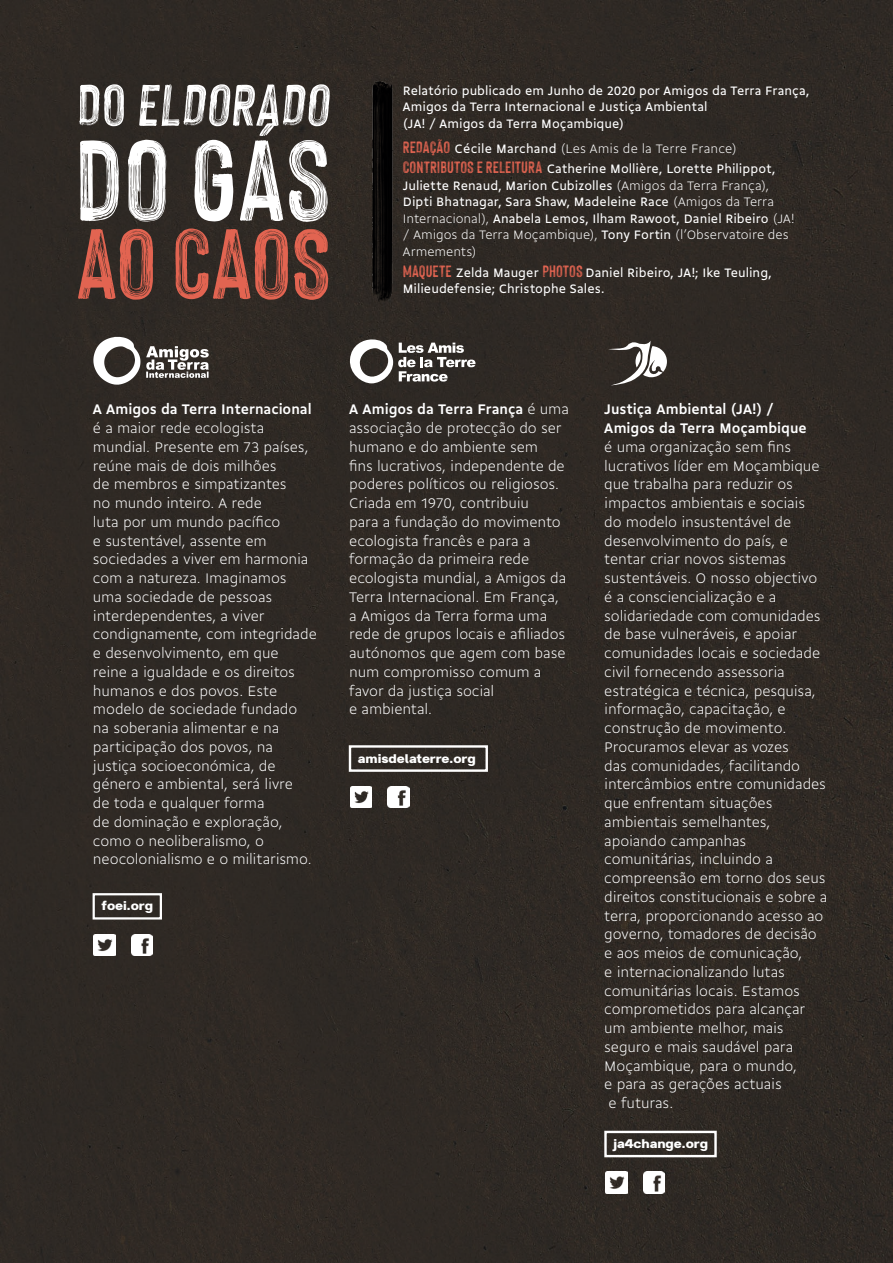
<style>
.page{position:relative;width:893px;height:1263px;background:#2f2924}
.page>*{position:absolute;margin:0;border:0;box-sizing:border-box;transform-origin:0 0}
.t1{font:125.1px "Hackney Vector";color:#fff}
.t2{font:108.6px "Hackney Vector";letter-spacing:-.015em;color:#e26451}
.t3{font:64.2px "Hackney Vector";color:#fff}
.t4{font:300 15px/18.8px "Gemeli";letter-spacing:-.01em;color:#fff}
.t5{font:700 15px/18.8px "Gemeli";letter-spacing:-.005em;color:#fff}
.t6{font:700 15px "Breul Grotesk A";color:#fff}
.t7{font:13.2px/16.5px "Gemeli";color:#fff}
.s1{font-family:"Hackney Vector";font-size:18px;color:#e26451}
.s2{font-weight:300}
.s3{font-weight:700}
</style>
<div class="page">
<div style="left:349px;top:745px;width:139px;height:27px;border:2px solid #fff"></div>
<img style="left:350px;top:786px;width:22px;height:22px">
<img style="left:388px;top:786px;width:21px;height:22px">
<div style="left:93px;top:893px;width:69px;height:26px;border:2px solid #fff"></div>
<img style="left:94px;top:934px;width:21px;height:22px">
<img style="left:131px;top:934px;width:22px;height:22px">
<svg style="left:608px;top:340px;width:59px;height:45px"></svg>
<img style="left:371px;top:67px;width:21px;height:240px">
<svg style="left:349px;top:339px;width:126px;height:44px"></svg>
<div style="left:604px;top:1131px;width:113px;height:26px;border:2px solid #fff"></div>
<img style="left:606px;top:1172px;width:21px;height:21px">
<img style="left:643px;top:1172px;width:22px;height:21px">
<svg style="left:93px;top:337px;width:47px;height:48px"></svg>
<svg style="left:146px;top:346px;width:63px;height:32px"></svg>
<h3 class="t3" style="left:76px;top:70px;width:260px">DO ELDORADO</h3>
<h1 class="t1" style="left:74px;top:112px;width:258px">do gÁs</h1>
<h2 class="t2" style="left:76px;top:205px;width:257px">AO CAOS</h2>
<p class="t7" style="left:403px;top:81px;width:408px">Relatório publicado em Junho de 2020 por Amigos da Terra França,<br>Amigos da Terra Internacional e Justiça Ambiental<br>(JA! / Amigos da Terra Moçambique)</p>
<p class="t7" style="left:403px;top:137px;width:374px;line-height:20.7px"><span class="s1">REDAÇÃO</span> Cécile Marchand <span class="s2">(Les Amis de la Terre France)<br></span><span class="s1">CONTRIBUTOS E RELEITURA</span> Catherine Mollière, Lorette Philippot,</p>
<p class="t7" style="left:403px;top:176px;width:393px">Juliette Renaud, Marion Cubizolles <span class="s2">(Amigos da Terra França), </span>Dipti Bhatnagar, Sara Shaw, Madeleine Race <span class="s2">(Amigos da Terra Internacional),</span> Anabela Lemos, Ilham Rawoot, Daniel Ribeiro <span class="s2">(JA! / Amigos da Terra Moçambique),</span> Tony Fortin <span class="s2">(l’Observatoire des Armements)</span></p>
<p class="t7" style="left:403px;top:263px;width:371px"><span class="s1">MAQUETE</span> Zelda Mauger <span class="s1">PHOTOS</span> Daniel Ribeiro, JA!; Ike Teuling,<br>Milieudefensie; Christophe Sales.</p>
<p class="t5" style="left:93px;top:399px;width:220px">A Amigos da Terra Internacional</p>
<p class="t4" style="left:93px;top:418px;width:225px">é a maior rede ecologista mundial. Presente em 73 países, reúne mais de dois milhões<br>de membros e simpatizantes<br>no mundo inteiro. A rede<br>luta por um mundo pacífico<br>e sustentável, assente em sociedades a viver em harmonia com a natureza. Imaginamos uma sociedade de pessoas interdependentes, a viver condignamente, com integridade e desenvolvimento, em que<br>reine a igualdade e os direitos humanos e dos povos. Este modelo de sociedade fundado na soberania alimentar e na participação dos povos, na justiça socioeconómica, de género e ambiental, será livre<br>de toda e qualquer forma<br>de dominação e exploração, como o neoliberalismo, o neocolonialismo e o militarismo.</p>
<p class="t6" style="left:102px;top:896px;width:53px">foei.org</p>
<p class="t4" style="left:349px;top:399px;width:221px"><span class="s3">A Amigos da Terra França</span> é uma associação de protecção do ser humano e do ambiente sem<br>fins lucrativos, independente de poderes políticos ou religiosos.<br>Criada em 1970, contribuiu<br>para a fundação do movimento ecologista francês e para a formação da primeira rede ecologista mundial, a Amigos da<br>Terra Internacional. Em França, a Amigos da Terra forma uma rede de grupos locais e afiliados autónomos que agem com base num compromisso comum a favor da justiça social<br>e ambiental.</p>
<p class="t6" style="left:358px;top:748px;width:119px">amisdelaterre.org</p>
<p class="t5" style="left:604px;top:399px;width:204px">Justiça Ambiental (JA!) /<br>Amigos da Terra Moçambique</p>
<p class="t4" style="left:604px;top:436px;width:225px">é uma organização sem fins lucrativos líder em Moçambique que trabalha para reduzir os impactos ambientais e sociais<br>do modelo insustentável de desenvolvimento do país, e tentar criar novos sistemas sustentáveis. O nosso objectivo é a consciencialização e a solidariedade com comunidades de base vulneráveis, e apoiar comunidades locais e sociedade civil fornecendo assessoria estratégica e técnica, pesquisa, informação, capacitação, e construção de movimento.<br>Procuramos elevar as vozes<br>das comunidades, facilitando intercâmbios entre comunidades que enfrentam situações ambientais semelhantes, apoiando campanhas comunitárias, incluindo a compreensão em torno dos seus direitos constitucionais e sobre a terra, proporcionando acesso ao governo, tomadores de decisão e aos meios de comunicação,<br>e internacionalizando lutas comunitárias locais. Estamos comprometidos para alcançar um ambiente melhor, mais seguro e mais saudável para<br>Moçambique, para o mundo,<br>e para as gerações actuais<br>e futuras.</p>
<p class="t6" style="left:613px;top:1134px;width:96px">ja4change.org</p>
</div>
